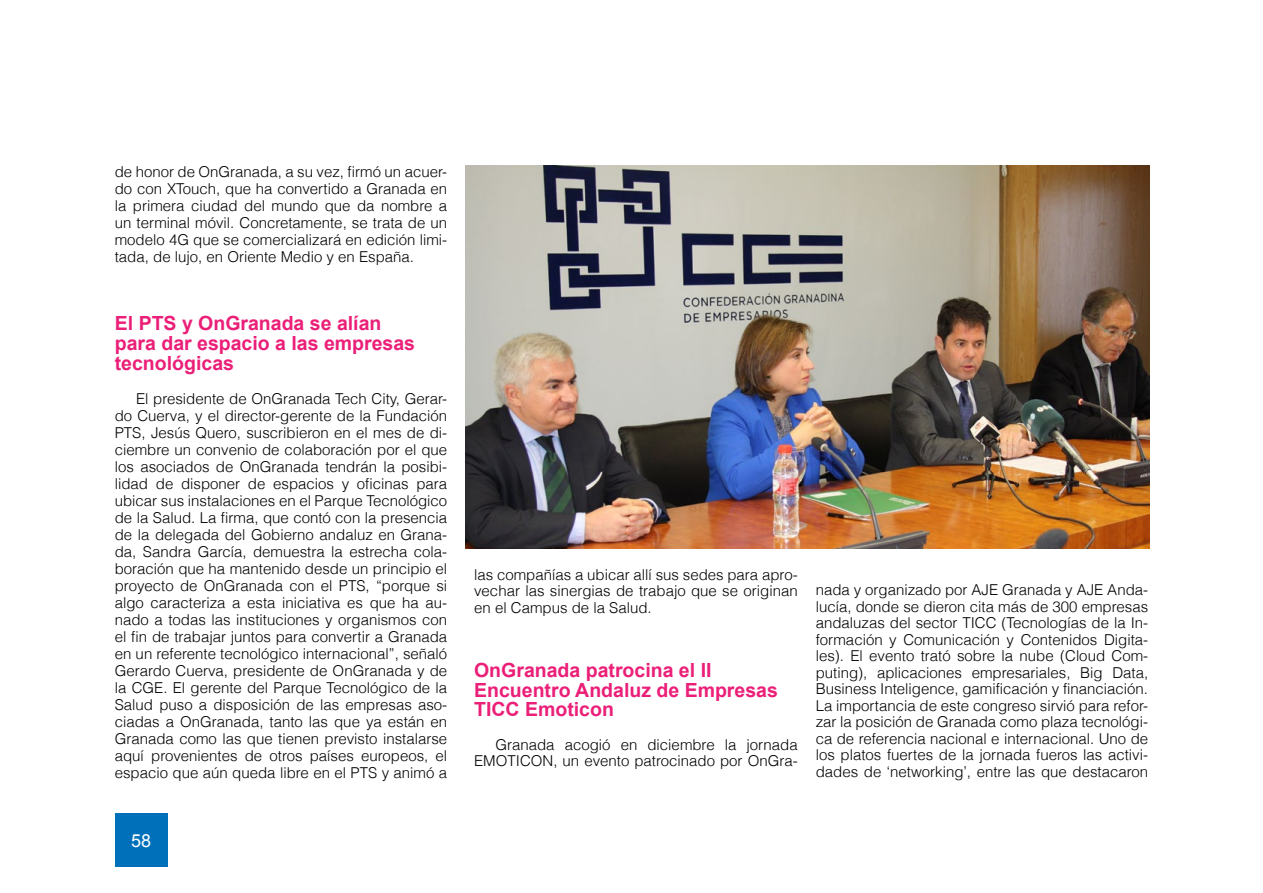
<style>
.page{position:relative;width:1263px;height:893px;background:#fff}
.page>*{position:absolute;margin:0;border:0;box-sizing:border-box;transform-origin:0 0}
.t1{font:700 19.5px/20px "Arial";color:#eb1f78}
.t2{font:18px "Arial";color:#fff}
.t3{font:300 15px/17px "Helvetica";color:#000;text-align:justify}
</style>
<div class="page">
<img style="left:465px;top:166px;width:684px;height:383px">
<div style="left:115px;top:813px;width:53px;height:54px;background:#0070ba"></div>
<p class="t3" style="left:115px;top:163px;width:334px">de honor de OnGranada, a su vez, firmó un acuer&shy;do con XTouch, que ha convertido a Granada en la primera ciudad del mundo que da nombre a un terminal móvil. Concretamente, se trata de un modelo 4G que se comercializará en edición limi&shy;tada, de lujo, en Oriente Medio y en España.</p>
<h1 class="t1" style="left:115px;top:314px;width:302px">El PTS y OnGranada se alían para dar espacio a las empresas tecnológicas</h1>
<p class="t3" style="left:115px;top:390px;width:334px;text-indent:21px">El presidente de OnGranada Tech City, Gerar&shy;do Cuerva, y el director-gerente de la Fundación PTS, Jesús Quero, suscribieron en el mes de di&shy;ciembre un convenio de colaboración por el que los asociados de OnGranada tendrán la posibi&shy;lidad de disponer de espacios y oficinas para ubicar sus instalaciones en el Parque Tecnológico de la Salud. La firma, que contó con la presencia de la delegada del Gobierno andaluz en Grana&shy;da, Sandra García, demuestra la estrecha cola&shy;boración que ha mantenido desde un principio el proyecto de OnGranada con el PTS, “porque si algo caracteriza a esta iniciativa es que ha au&shy;nado a todas las instituciones y organismos con el fin de trabajar juntos para convertir a Granada en un referente tecnológico internacional”, señaló Gerardo Cuerva, presidente de OnGranada y de la CGE. El gerente del Parque Tecnológico de la Salud puso a disposición de las empresas aso&shy;ciadas a OnGranada, tanto las que ya están en Granada como las que tienen previsto instalarse aquí provenientes de otros países europeos, el espacio que aún queda libre en el PTS y animó a</p>
<p class="t2" style="left:131px;top:828px;width:22px">58</p>
<p class="t3" style="left:474px;top:566px;width:325px;line-height:16.5px">las compañías a ubicar allí sus sedes para apro&shy;vechar las sinergias de trabajo que se originan en el Campus de la Salud.</p>
<h1 class="t1" style="left:474px;top:661px;width:305px;line-height:19.5px">OnGranada patrocina el II<br>Encuentro Andaluz de Empresas<br>TICC Emoticon</h1>
<p class="t3" style="left:474px;top:736px;width:325px;line-height:16.5px;text-align:right">Granada acogió en diciembre la jornada<br>EMOTICON, un evento patrocinado por OnGra-</p>
<p class="t3" style="left:816px;top:582px;width:334px;line-height:16.5px">nada y organizado por AJE Granada y AJE Anda&shy;lucía, donde se dieron cita más de 300 empresas andaluzas del sector TICC (Tecnologías de la In&shy;formación y Comunicación y Contenidos Digita&shy;les). El evento trató sobre la nube (Cloud Com&shy;puting), aplicaciones empresariales, Big Data, Business Inteligence, gamificación y financiación.<br>La importancia de este congreso sirvió para refor&shy;zar la posición de Granada como plaza tecnológi&shy;ca de referencia nacional e internacional. Uno de los platos fuertes de la jornada fueros las activi&shy;dades de ‘networking’, entre las que destacaron</p>
</div>
